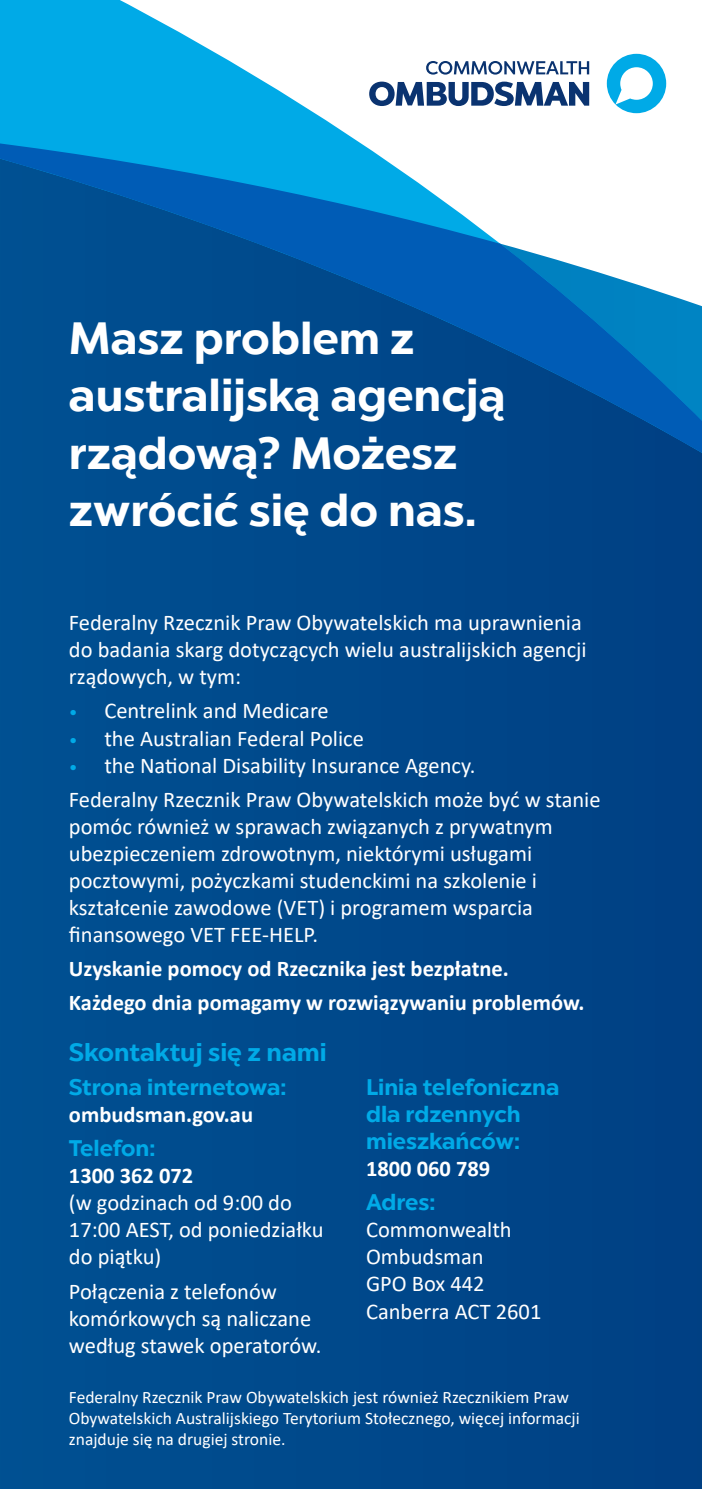
<style>
.page{position:relative;width:702px;height:1489px;background:#fff}
.page>*{position:absolute;margin:0;border:0;box-sizing:border-box;transform-origin:0 0}
.t1{font:700 45px/57.5px "Chronica Pro";color:#fff}
.t2{font:700 25px "Chronica Pro";color:#00aae7}
.t3{font:22.5px/27px "Calibri";color:#fff}
.t4{font:700 22.5px/34px "Calibri";color:#fff}
.t5{font:700 22.5px/27px "Chronica Pro";color:#00aae7}
.t6{font:17.5px/21px "Calibri";color:#fff}
.s1{font-family:"Chronica Pro";color:#00aae7}
</style>
<div class="page">
<svg style="left:0;top:0;width:667px;height:132px"></svg>
<svg style="left:0;top:132px;width:702px;height:364px;background:#2470ac"></svg>
<div style="left:0;top:496px;width:702px;height:992px;background:#00498b"></div>
<svg style="left:426px;top:61px;width:163px;height:14px"></svg>
<svg style="left:369px;top:82px;width:220px;height:24px"></svg>
<svg style="left:606px;top:54px;width:60px;height:59px"></svg>
<h1 class="t1" style="left:69px;top:309px;width:438px">Masz problem z australijską agencją rządową? Możesz zwrócić się do nas.</h1>
<p class="t3" style="left:69px;top:608px;width:519px">Federalny Rzecznik Praw Obywatelskich ma uprawnienia do badania skarg dotyczących wielu australijskich agencji rządowych, w tym:</p>
<p class="t3" style="left:69px;top:697px;width:261px"><span class="s1">•</span> Centrelink and Medicare</p>
<p class="t3" style="left:69px;top:724px;width:296px"><span class="s1">•</span> the Australian Federal Police</p>
<p class="t3" style="left:69px;top:747px;width:533px;line-height:34px"><span class="s1">•</span> the National Disability Insurance Agency.<br>Federalny Rzecznik Praw Obywatelskich może być w stanie</p>
<p class="t3" style="left:69px;top:812px;width:485px">pomóc również w sprawach związanych z prywatnym ubezpieczeniem zdrowotnym, niektórymi usługami pocztowymi, pożyczkami studenckimi na szkolenie i kształcenie zawodowe (VET) i programem wsparcia finansowego VET FEE-HELP.</p>
<p class="t4" style="left:69px;top:951px;width:517px">Uzyskanie pomocy od Rzecznika jest bezpłatne.<br>Każdego dnia pomagamy w rozwiązywaniu problemów.</p>
<p class="t2" style="left:69px;top:1036px;width:259px">Skontaktuj się z nami</p>
<p class="t5" style="left:69px;top:1073px;width:219px">Strona internetowa:</p>
<p class="t4" style="left:69px;top:1097px;width:186px">ombudsman.gov.au</p>
<p class="t5" style="left:69px;top:1134px;width:88px">Telefon:</p>
<p class="t4" style="left:69px;top:1158px;width:126px">1300 362 072</p>
<p class="t3" style="left:69px;top:1188px;width:256px">(w godzinach od 9:00 do<br>17:00 AEST, od poniedziałku do piątku)</p>
<p class="t3" style="left:69px;top:1276px;width:254px">Połączenia z telefonów komórkowych są naliczane według stawek operatorów.</p>
<p class="t5" style="left:366px;top:1073px;width:195px">Linia telefoniczna dla rdzennych mieszkańców:</p>
<p class="t4" style="left:366px;top:1151px;width:126px">1800 060 789</p>
<p class="t5" style="left:366px;top:1188px;width:71px">Adres:</p>
<p class="t3" style="left:366px;top:1215px;width:177px">Commonwealth<br>Ombudsman<br>GPO Box 442<br>Canberra ACT 2601</p>
<p class="t6" style="left:69px;top:1385px;width:512px">Federalny Rzecznik Praw Obywatelskich jest również Rzecznikiem Praw<br>Obywatelskich Australijskiego Terytorium Stołecznego, więcej informacji znajduje się na drugiej stronie.</p>
</div>
